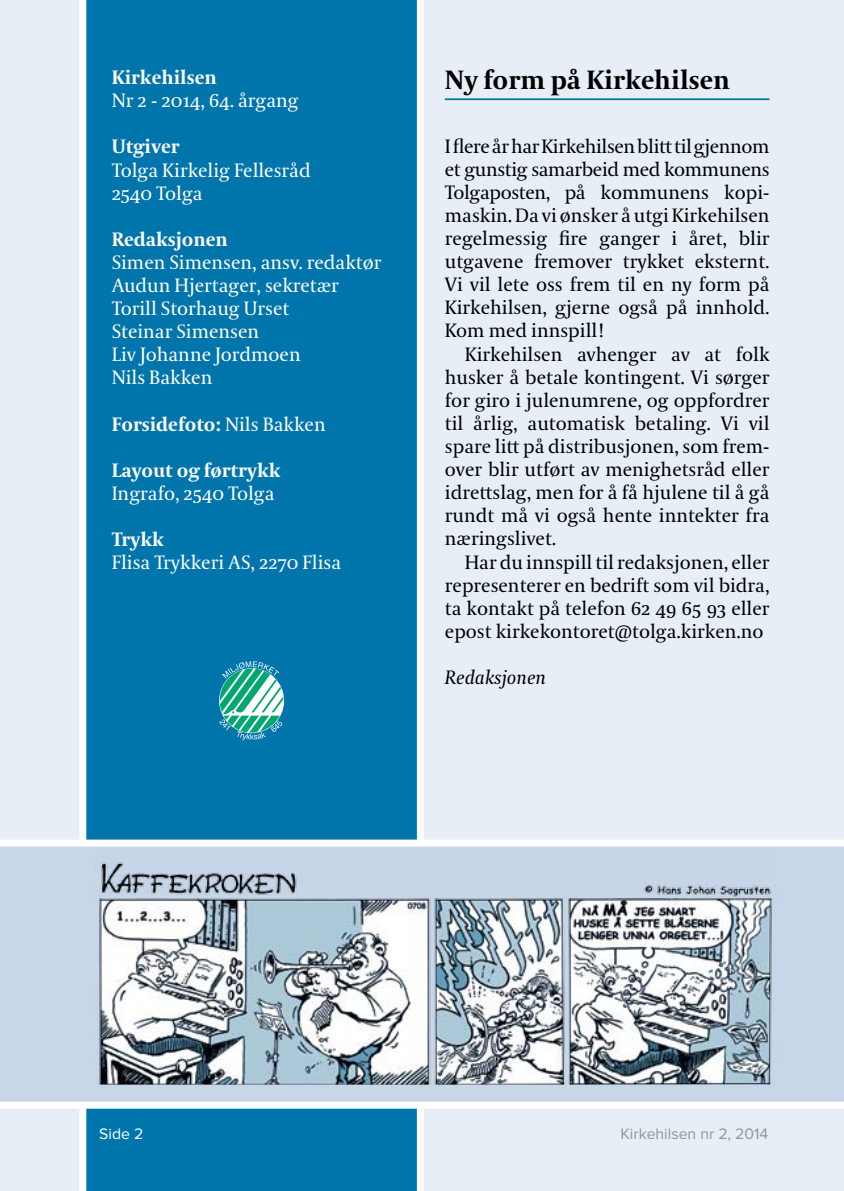
<style>
.page{position:relative;width:844px;height:1191px;background:#fff}
.page>*{position:absolute;margin:0;border:0;box-sizing:border-box;transform-origin:0 0}
.t1{font:700 26.25px "Coranto 2";color:#000}
.t2{font:19.25px/23.1px "Coranto 2";color:#000;text-align:justify}
.t3{font:19.25px/23.1px "Coranto 2";color:#fff}
.t4{font:700 19.25px "Coranto 2";color:#fff}
.t5{font:italic 19.25px "Coranto 2";color:#000}
.t6{font:15.75px "Proxima Nova";color:#939598}
.t7{font:15.75px "Proxima Nova";color:#fff}
.s1{font-weight:400}
</style>
<div class="page">
<div style="left:0;top:0;width:843px;height:1191px;background:#e7eef5"></div>
<div style="left:79px;top:0;width:345px;height:1191px;background:#0075ac"></div>
<svg style="left:0;top:836px;width:843px;height:276px;background:#cad9e9"></svg>
<img style="left:94px;top:854px;width:682px;height:230px">
<svg style="left:219px;top:661px;width:64px;height:79px;background:#54b4b1"></svg>
<hr style="left:445px;top:98px;width:324px;height:2px;background:#0075ac">
<p class="t4" style="left:112px;top:65px;width:107px">Kirkehilsen</p>
<p class="t3" style="left:112px;top:90px;width:188px">Nr 2 - 2014, 64. årgang</p>
<p class="t4" style="left:112px;top:135px;width:69px">Utgiver</p>
<p class="t3" style="left:112px;top:159px;width:200px">Tolga Kirkelig Fellesråd<br>2540 Tolga</p>
<p class="t4" style="left:112px;top:227px;width:118px">Redaksjonen</p>
<p class="t3" style="left:112px;top:251px;width:271px">Simen Simensen, ansv. redaktør<br>Audun Hjertager, sekretær<br>Torill Storhaug Urset<br>Steinar Simensen<br>Liv Johanne Jordmoen<br>Nils Bakken</p>
<p class="t4" style="left:112px;top:412px;width:215px">Forsidefoto: <span class="s1">Nils Bakken</span></p>
<p class="t4" style="left:112px;top:458px;width:170px">Layout og førtrykk</p>
<p class="t3" style="left:112px;top:482px;width:164px">Ingrafo, 2540 Tolga</p>
<p class="t4" style="left:112px;top:527px;width:54px">Trykk</p>
<p class="t3" style="left:112px;top:552px;width:231px">Flisa Trykkeri AS, 2270 Flisa</p>
<h1 class="t1" style="left:445px;top:64px;width:286px">Ny form på Kirkehilsen</h1>
<p class="t2" style="left:445px;top:135px;width:326px">I flere år har Kirkehilsen blitt til gjennom et gunstig samarbeid med kommunens Tolgaposten, på kommunens kopi&shy;maskin. Da vi ønsker å utgi Kirkehilsen regelmessig fire ganger i året, blir utgavene fremover trykket eksternt.<br>Vi vil lete oss frem til en ny form på Kirkehilsen, gjerne også på innhold.<br>Kom med innspill!</p>
<p class="t2" style="left:445px;top:343px;width:326px;text-indent:20px">Kirkehilsen avhenger av at folk husker å betale kontingent. Vi sørger for giro i julenumrene, og oppfordrer til årlig, automatisk betaling. Vi vil spare litt på distribusjonen, som frem&shy;over blir utført av menighetsråd eller idrettslag, men for å få hjulene til å gå rundt må vi også hente inntekter fra næringslivet.</p>
<p class="t2" style="left:445px;top:551px;width:326px;text-indent:20px">Har du innspill til redaksjonen, eller representerer en bedrift som vil bidra, ta kontakt på telefon 62 49 65 93 eller epost kirkekontoret@tolga.kirken.no</p>
<p class="t5" style="left:445px;top:666px;width:103px">Redaksjonen</p>
<p class="t7" style="left:99px;top:1124px;width:46px">Side 2</p>
<p class="t6" style="left:620px;top:1124px;width:149px">Kirkehilsen nr 2, 2014</p>
</div>
